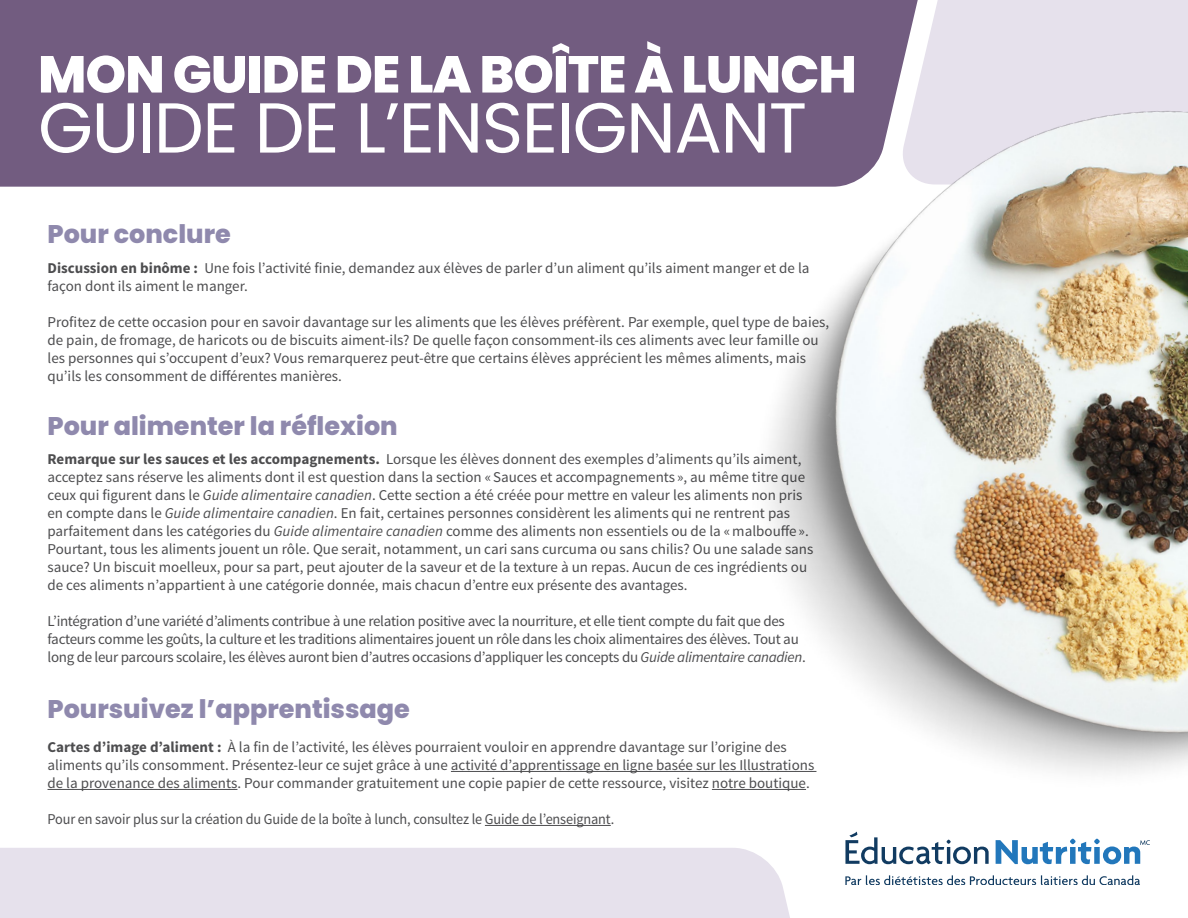
<style>
.page{position:relative;width:1188px;height:918px;background:#fff}
.page>*{position:absolute;margin:0;border:0;box-sizing:border-box;transform-origin:0 0}
.t1{font:70.65px "Poppins";letter-spacing:-.02em;color:#fff}
.t2{font:800 51.75px "Poppins";letter-spacing:-.02em;color:#fff}
.t3{font:800 25.5px "Poppins";color:#8f89ad}
.t4{font:15px/18px "Source Sans Pro";color:#4d4d4f}
.t5{font:15px/18px "Source Sans Pro";letter-spacing:-.02em;color:#4d4d4f}
.t6{font:15px "Source Sans Pro";color:#4d4d4f;scale:.95 1}
.s1{font-weight:700}
.s2{font-style:italic}
</style>
<div class="page">
<div style="left:0;top:0;width:522px;height:187px;background:#725c80"></div>
<hr style="left:451px;top:771px;width:365px;height:1px;background:#4d4d4f">
<hr style="left:48px;top:789px;width:189px;height:1px;background:#4d4d4f">
<hr style="left:485px;top:825px;width:126px;height:1px;background:#4d4d4f">
<div style="left:0;top:848px;width:522px;height:70px;background:#e6e1ec"></div>
<img style="left:522px;top:0;width:666px;height:918px">
<svg style="left:846px;top:875px;width:294px;height:10px"></svg>
<svg style="left:846px;top:832px;width:143px;height:32px"></svg>
<svg style="left:996px;top:839px;width:154px;height:25px"></svg>
<h2 class="t2" style="left:38px;top:44px;width:820px">MON GUIDE DE LA BOÎTE À LUNCH</h2>
<h1 class="t1" style="left:38px;top:87px;width:771px">GUIDE DE L’ENSEIGNANT</h1>
<h3 class="t3" style="left:48px;top:219px;width:185px">Pour conclure</h3>
<p class="t4" style="left:48px;top:259px;width:764px"><span class="s1">Discussion en binôme :</span> Une fois l’activité finie, demandez aux élèves de parler d’un aliment qu’ils aiment manger et de la façon dont ils aiment le manger.</p>
<p class="t4" style="left:48px;top:313px;width:783px">Profitez de cette occasion pour en savoir davantage sur les aliments que les élèves préfèrent. Par exemple, quel type de baies, de pain, de fromage, de haricots ou de biscuits aiment-ils? De quelle façon consomment-ils ces aliments avec leur famille ou les personnes qui s’occupent d’eux? Vous remarquerez peut-être que certains élèves apprécient les mêmes aliments, mais qu’ils les consomment de différentes manières.</p>
<h3 class="t3" style="left:48px;top:411px;width:352px">Pour alimenter la réflexion</h3>
<p class="t4" style="left:48px;top:451px;width:767px"><span class="s1">Remarque sur les sauces et les accompagnements.</span> Lorsque les élèves donnent des exemples d’aliments qu’ils aiment, acceptez sans réserve les aliments dont il est question dans la section «Sauces et accompagnements », au même titre que ceux qui figurent dans le <span class="s2">Guide alimentaire canadien</span>. Cette section a été créée pour mettre en valeur les aliments non pris en compte dans le <span class="s2">Guide alimentaire canadien</span>. En fait, certaines personnes considèrent les aliments qui ne rentrent pas parfaitement dans les catégories du <span class="s2">Guide alimentaire canadien</span> comme des aliments non essentiels ou de la «malbouffe ».<br>Pourtant, tous les aliments jouent un rôle. Que serait, notamment, un cari sans curcuma ou sans chilis? Ou une salade sans sauce? Un biscuit moelleux, pour sa part, peut ajouter de la saveur et de la texture à un repas. Aucun de ces ingrédients ou de ces aliments n’appartient à une catégorie donnée, mais chacun d’entre eux présente des avantages.</p>
<p class="t5" style="left:48px;top:613px;width:760px">L’intégration d’une variété d’aliments contribue à une relation positive avec la nourriture, et elle tient compte du fait que des facteurs comme les goûts, la culture et les traditions alimentaires jouent un rôle dans les choix alimentaires des élèves. Tout au long de leur parcours scolaire, les élèves auront bien d’autres occasions d’appliquer les concepts du <span class="s2">Guide alimentaire canadien</span>.</p>
<h3 class="t3" style="left:48px;top:694px;width:364px">Poursuivez l’apprentissage</h3>
<p class="t4" style="left:48px;top:738px;width:768px"><span class="s1">Cartes d’image d’aliment :</span> À la fin de l’activité, les élèves pourraient vouloir en apprendre davantage sur l’origine des aliments qu’ils consomment. Présentez-leur ce sujet grâce à une activité d’apprentissage en ligne basée sur les Illustrations de la provenance des aliments. Pour commander gratuitement une copie papier de cette ressource, visitez notre boutique.</p>
<p class="t6" style="left:48px;top:810px;width:598px">Pour en savoir plus sur la création du Guide de la boîte à lunch, consultez le Guide de l’enseignant.</p>
</div>
